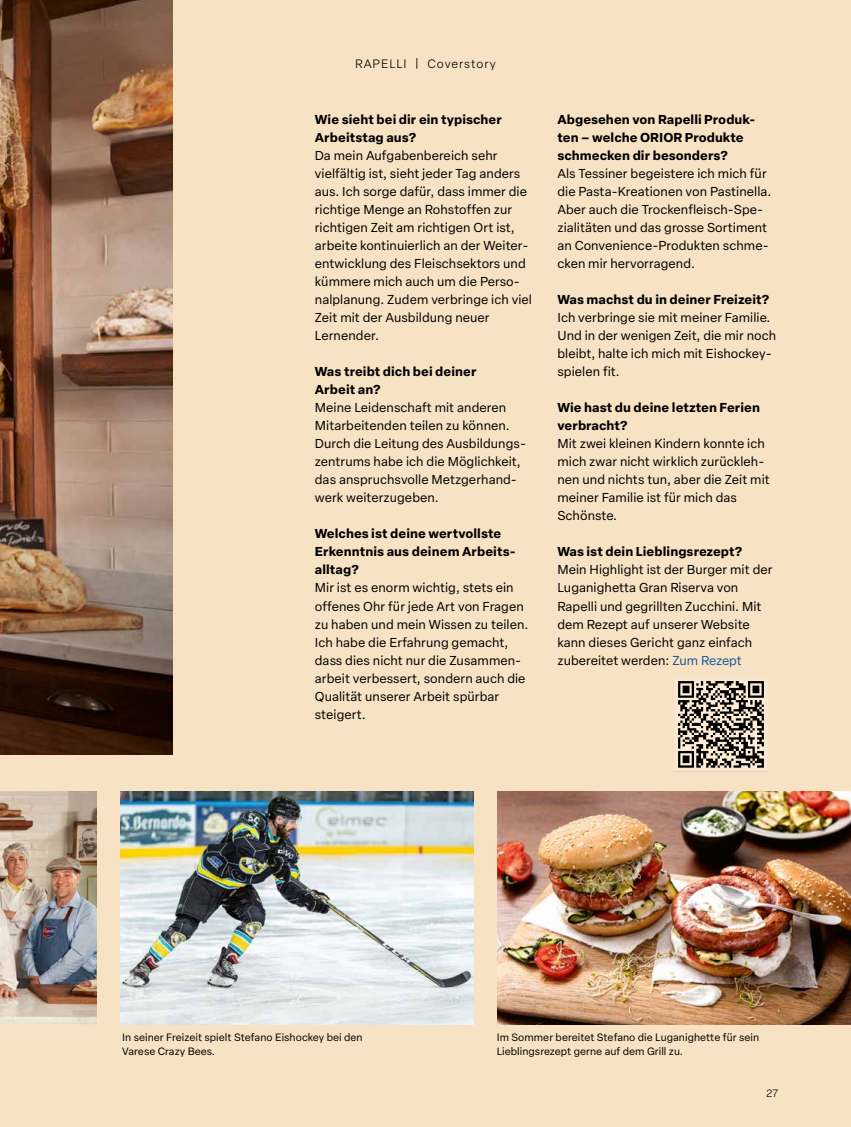
<style>
.page{position:relative;width:851px;height:1127px;background:#fff}
.page>*{position:absolute;margin:0;border:0;box-sizing:border-box;transform-origin:0 0}
.t1{font:12.75px/18px "Elza Text";letter-spacing:.005em;color:#000}
.t2{font:700 12.75px/18px "Elza Text";letter-spacing:.005em;color:#000}
.t3{font:300 12px "Elza Text";letter-spacing:.08em;color:#000}
.t4{font:10.5px/13.5px "Elza Text";letter-spacing:.005em;color:#000}
.t5{font:300 10.5px "Elza Text";color:#000}
.s1{color:#1b5899}
</style>
<div class="page">
<div style="left:0;top:0;width:850px;height:1127px;background:#f7e3c4"></div>
<img style="left:0;top:0;width:172px;height:484px">
<img style="left:497px;top:791px;width:353px;height:234px">
<img style="left:121px;top:791px;width:353px;height:234px">
<img style="left:0;top:791px;width:97px;height:234px">
<img style="left:674px;top:677px;width:93px;height:94px">
<svg style="left:0;top:484px;width:172px;height:271px;background:#715746"></svg>
<p class="t3" style="left:355px;top:55px;width:142px">RAPELLI | Coverstory</p>
<p class="t2" style="left:315px;top:110px;width:189px">Wie sieht bei dir ein typischer<br>Arbeitstag aus?</p>
<p class="t1" style="left:315px;top:146px;width:219px">Da mein Aufgabenbereich sehr vielfältig ist, sieht jeder Tag anders aus. Ich sorge dafür, dass immer die richtige Menge an Rohstoffen zur richtigen Zeit am richtigen Ort ist, arbeite kontinuierlich an der Weiter&shy;entwicklung des Fleischsektors und kümmere mich auch um die Perso&shy;nalplanung. Zudem verbringe ich viel<br>Zeit mit der Ausbildung neuer<br>Lernender.</p>
<p class="t2" style="left:315px;top:362px;width:163px">Was treibt dich bei deiner<br>Arbeit an?</p>
<p class="t1" style="left:315px;top:398px;width:212px">Meine Leidenschaft mit anderen<br>Mitarbeitenden teilen zu können.<br>Durch die Leitung des Ausbildungs&shy;zentrums habe ich die Möglichkeit, das anspruchsvolle Metzgerhand&shy;werk weiterzugeben.</p>
<p class="t2" style="left:315px;top:524px;width:202px">Welches ist deine wertvollste<br>Erkenntnis aus deinem Arbeits&shy;alltag?</p>
<p class="t1" style="left:315px;top:578px;width:215px">Mir ist es enorm wichtig, stets ein offenes Ohr für jede Art von Fragen zu haben und mein Wissen zu teilen.<br>Ich habe die Erfahrung gemacht, dass dies nicht nur die Zusammen&shy;arbeit verbessert, sondern auch die<br>Qualität unserer Arbeit spürbar steigert.</p>
<p class="t2" style="left:557px;top:110px;width:199px">Abgesehen von Rapelli Produk&shy;ten – welche ORIOR Produkte schmecken dir besonders?</p>
<p class="t1" style="left:557px;top:164px;width:215px">Als Tessiner begeistere ich mich für die Pasta-Kreationen von Pastinella.<br>Aber auch die Trockenfleisch-Spe&shy;zialitäten und das grosse Sortiment an Convenience-Produkten schme&shy;cken mir hervorragend.</p>
<p class="t2" style="left:557px;top:290px;width:213px">Was machst du in deiner Freizeit?</p>
<p class="t1" style="left:557px;top:308px;width:220px">Ich verbringe sie mit meiner Familie.<br>Und in der wenigen Zeit, die mir noch bleibt, halte ich mich mit Eishockey&shy;spielen fit.</p>
<p class="t2" style="left:557px;top:398px;width:204px">Wie hast du deine letzten Ferien verbracht?</p>
<p class="t1" style="left:557px;top:434px;width:214px">Mit zwei kleinen Kindern konnte ich mich zwar nicht wirklich zurückleh&shy;nen und nichts tun, aber die Zeit mit meiner Familie ist für mich das<br>Schönste.</p>
<p class="t2" style="left:557px;top:542px;width:186px">Was ist dein Lieblingsrezept?</p>
<p class="t1" style="left:557px;top:560px;width:216px">Mein Highlight ist der Burger mit der Luganighetta Gran Riserva von Rapelli und gegrillten Zucchini. Mit dem Rezept auf unserer Website kann dieses Gericht ganz einfach zubereitet werden: <span class="s1">Zum Rezept</span></p>
<p class="t4" style="left:122px;top:1030px;width:242px">In seiner Freizeit spielt Stefano Eishockey bei den<br>Varese Crazy Bees.</p>
<p class="t4" style="left:496px;top:1030px;width:264px">Im Sommer bereitet Stefano die Luganighette für sein<br>Lieblingsrezept gerne auf dem Grill zu.</p>
<p class="t5" style="left:766px;top:1085px;width:13px">27</p>
</div>
